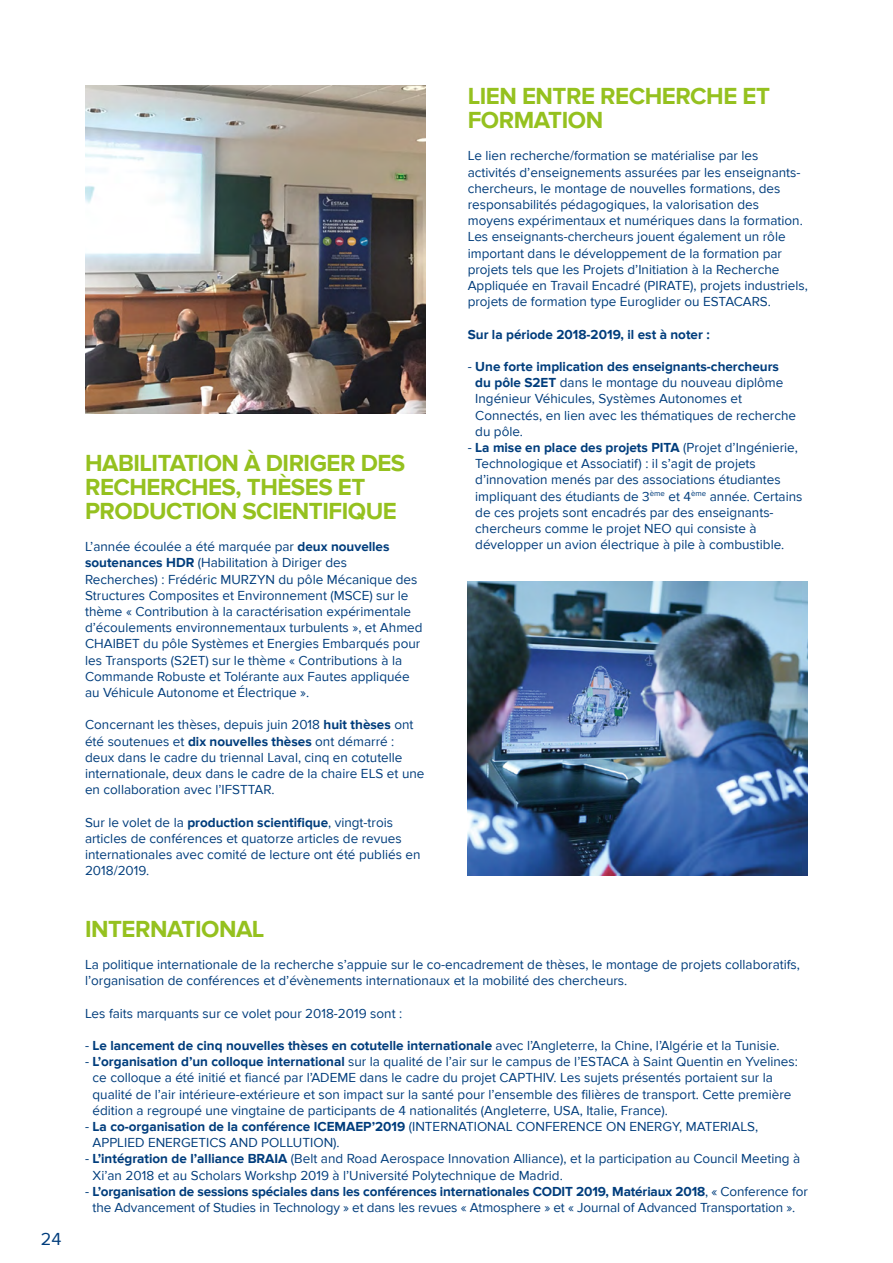
<style>
.page{position:relative;width:893px;height:1263px;background:#fff}
.page>*{position:absolute;margin:0;border:0;box-sizing:border-box;transform-origin:0 0}
.t1{font:700 24px/24px "Proxima Nova";letter-spacing:-.02em;color:#95c11f}
.t2{font:18px "Proxima Nova";color:#003d7c}
.t3{font:13.5px/16.2px "Proxima Nova";color:#003d7c}
.t4{font:700 13.5px "Proxima Nova";color:#003d7c}
.s1{font-weight:700}
.s2{font-weight:400}
</style>
<div class="page">
<img style="left:85px;top:85px;width:340px;height:329px">
<img style="left:468px;top:581px;width:340px;height:294px">
<h2 class="t2" style="left:41px;top:1228px;width:22px">24</h2>
<h1 class="t1" style="left:85px;top:451px;width:322px">HABILITATION À DIRIGER DES<br>RECHERCHES, THÈSES ET<br>PRODUCTION SCIENTIFIQUE</h1>
<p class="t3" style="left:85px;top:539px;width:339px">L’année écoulée a été marquée par <span class="s1">deux nouvelles soutenances HDR</span> (Habilitation à Diriger des Recherches) : Frédéric MURZYN du pôle Mécanique des Structures Composites et Environnement (MSCE) sur le thème « Contribution à la caractérisation expérimentale d’écoulements environnementaux turbulents », et Ahmed CHAIBET du pôle Systèmes et Energies Embarqués pour les Transports (S2ET) sur le thème « Contributions à la Commande Robuste et Tolérante aux Fautes appliquée au Véhicule Autonome et Électrique ».</p>
<p class="t3" style="left:85px;top:717px;width:341px">Concernant les thèses, depuis juin 2018 <span class="s1">huit thèses</span> ont été soutenues et <span class="s1">dix nouvelles thèses</span> ont démarré : deux dans le cadre du triennal Laval, cinq en cotutelle internationale, deux dans le cadre de la chaire ELS et une en collaboration avec l’IFSTTAR.</p>
<p class="t3" style="left:85px;top:814px;width:337px">Sur le volet de la <span class="s1">production scientifique</span>, vingt-trois articles de conférences et quatorze articles de revues internationales avec comité de lecture ont été publiés en 2018/2019.</p>
<h1 class="t1" style="left:468px;top:85px;width:304px">LIEN ENTRE RECHERCHE ET<br>FORMATION</h1>
<p class="t3" style="left:468px;top:148px;width:342px">Le lien recherche/formation se matérialise par les activités d’enseignements assurées par les enseignants&shy;chercheurs, le montage de nouvelles formations, des responsabilités pédagogiques, la valorisation des moyens expérimentaux et numériques dans la formation.<br>Les enseignants-chercheurs jouent également un rôle important dans le développement de la formation par projets tels que les Projets d’Initiation à la Recherche Appliquée en Travail Encadré (PIRATE), projets industriels, projets de formation type Euroglider ou ESTACARS.</p>
<p class="t4" style="left:468px;top:326px;width:244px">Sur la période 2018-2019, il est à noter :</p>
<p class="t3" style="left:475px;top:359px;width:322px;text-indent:-8px">- <span class="s1">Une forte implication des enseignants-chercheurs du pôle S2ET</span> dans le montage du nouveau diplôme Ingénieur Véhicules, Systèmes Autonomes et Connectés, en lien avec les thématiques de recherche du pôle.</p>
<p class="t3" style="left:475px;top:440px;width:329px;text-indent:-8px">- <span class="s1">La mise en place des projets PITA</span> (Projet d’Ingénierie, Technologique et Associatif) : il s’agit de projets d’innovation menés par des associations étudiantes impliquant des étudiants de 3<sup>ème</sup> et 4<sup>ème</sup> année. Certains de ces projets sont encadrés par des enseignants&shy;chercheurs comme le projet NEO qui consiste à développer un avion électrique à pile à combustible.</p>
<h1 class="t1" style="left:85px;top:917px;width:181px">INTERNATIONAL</h1>
<p class="t3" style="left:85px;top:956px;width:716px">La politique internationale de la recherche s’appuie sur le co-encadrement de thèses, le montage de projets collaboratifs, l’organisation de conférences et d’évènements internationaux et la mobilité des chercheurs.</p>
<p class="t3" style="left:85px;top:1005px;width:319px">Les faits marquants sur ce volet pour 2018-2019 sont :</p>
<p class="t4" style="left:85px;top:1038px;width:696px"><span class="s2">-</span> Le lancement de cinq nouvelles thèses en cotutelle internationale <span class="s2">avec l’Angleterre, la Chine, l’Algérie et la Tunisie.</span></p>
<p class="t3" style="left:93px;top:1054px;width:707px;text-indent:-8px">- <span class="s1">L’organisation d’un colloque international</span> sur la qualité de l’air sur le campus de l’ESTACA à Saint Quentin en Yvelines: ce colloque a été initié et fiancé par l’ADEME dans le cadre du projet CAPTHIV. Les sujets présentés portaient sur la qualité de l’air intérieure-extérieure et son impact sur la santé pour l’ensemble des filières de transport. Cette première édition a regroupé une vingtaine de participants de 4 nationalités (Angleterre, USA, Italie, France).</p>
<p class="t3" style="left:93px;top:1118px;width:667px;text-indent:-8px">- <span class="s1">La co-organisation de la conférence ICEMAEP’2019</span> (INTERNATIONAL CONFERENCE ON ENERGY, MATERIALS,<br>APPLIED ENERGETICS AND POLLUTION).</p>
<p class="t3" style="left:93px;top:1151px;width:709px;text-indent:-8px">- <span class="s1">L’intégration de l’alliance BRAIA</span> (Belt and Road Aerospace Innovation Alliance), et la participation au Council Meeting à<br>Xi’an 2018 et au Scholars Workshp 2019 à l’Université Polytechnique de Madrid.</p>
<p class="t3" style="left:85px;top:1183px;width:724px;text-align:center">- <span class="s1">L’organisation de sessions spéciales dans les conférences internationales CODIT 2019, Matériaux 2018</span>, « Conference for the Advancement of Studies in Technology » et dans les revues « Atmosphere » et « Journal of Advanced Transportation ».</p>
</div>
